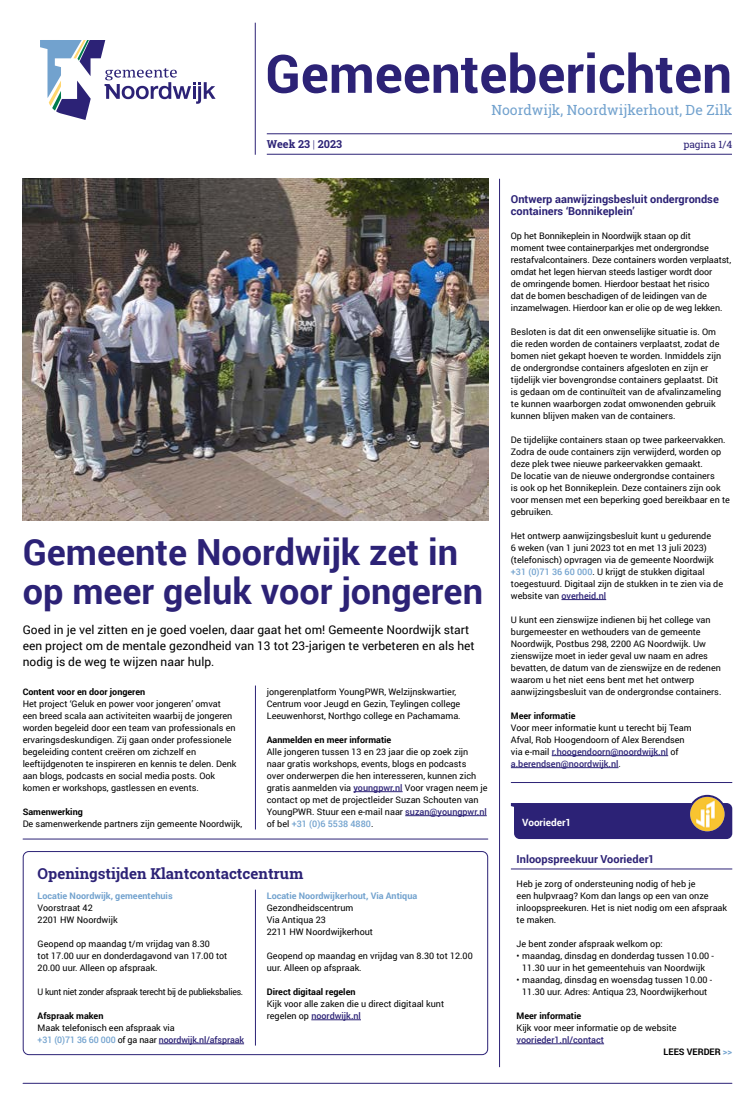
<style>
.page{position:relative;width:755px;height:1106px;background:#fff}
.page>*{position:absolute;margin:0;border:0;box-sizing:border-box;transform-origin:0 0}
.t1{font:700 53px "Roboto";color:#2c2276}
.t2{font:700 36px/39px "Roboto";color:#2c2276}
.t3{font:700 15px "Roboto Slab";color:#2c2276}
.t4{font:14px "Roboto Slab";color:#72a2ce}
.t5{font:12px/16px "Roboto";color:#000}
.t6{font:700 11px/12px "Roboto";color:#2c2276}
.t7{font:700 10.9px "Roboto Slab";color:#2c2276}
.t8{font:700 10px "Roboto";color:#fff}
.t9{font:10px "Roboto Slab";color:#2c2276}
.t10{font:9px/12px "Roboto";color:#000}
.t11{font:700 9px "Roboto";color:#000}
.t12{font:700 9px "Roboto";color:#72a2ce}
.t13{font:9px "Roboto";letter-spacing:-.025em;color:#000;scale:.95 1}
.t14{font:500 9px "Roboto";color:#2c2276}
.s1{font-weight:300}
.s2{font-weight:500;color:#2c2276}
.s3{font-weight:500;color:#72a2ce}
.s4{color:#72a2ce}
</style>
<div class="page">
<hr style="left:499px;top:179px;width:1px;height:888px;background:#2c2276">
<hr style="left:23px;top:1083px;width:708px;height:1px;background:#2c2276">
<img style="left:23px;top:179px;width:465px;height:342px">
<hr style="left:353px;top:791px;width:49px;height:1px;background:#2c2276">
<hr style="left:405px;top:815px;width:81px;height:1px;background:#2c2276">
<hr style="left:255px;top:685px;width:1px;height:144px;background:#2c2276">
<svg style="left:40px;top:40px;width:175px;height:80px"></svg>
<hr style="left:255px;top:23px;width:1px;height:132px;background:#2c2276">
<hr style="left:266px;top:154px;width:465px;height:1px;background:#2c2276">
<hr style="left:266px;top:133px;width:465px;height:1px;background:#2c2276">
<div style="left:23px;top:851px;width:465px;height:204px;border:1px solid #2c2276;border-radius:6px"></div>
<hr style="left:159px;top:1043px;width:85px;height:1px;background:#2c2276">
<hr style="left:311px;top:1019px;width:50px;height:1px;background:#2c2276">
<hr style="left:255px;top:889px;width:1px;height:156px;background:#2c2276">
<div style="left:513px;top:803px;width:218px;height:36px;background:#2c2276;border-radius:6px"></div>
<svg style="left:510px;top:803px;width:6px;height:34px"></svg>
<svg style="left:688px;top:796px;width:37px;height:36px"></svg>
<img style="left:689px;top:797px;width:35px;height:34px;border-radius:17px">
<div style="left:687px;top:795px;width:39px;height:38px;border:2px solid #2c2276;border-radius:50%"></div>
<hr style="left:510px;top:868px;width:221px;height:1px;background:#2c2276">
<hr style="left:516px;top:1043px;width:87px;height:1px;background:#2c2276">
<hr style="left:23px;top:838px;width:464px;height:1px;background:#2c2276">
<hr style="left:561px;top:599px;width:44px;height:1px;background:#2c2276">
<hr style="left:551px;top:755px;width:116px;height:1px;background:#2c2276">
<hr style="left:510px;top:767px;width:108px;height:1px;background:#2c2276">
<hr style="left:511px;top:782px;width:220px;height:1px;background:#2c2276">
<h1 class="t1" style="left:265px;top:51px;width:468px">Gemeenteberichten</h1>
<h3 class="t4" style="left:491px;top:104px;width:242px">Noordwijk, Noordwijkerhout, De Zilk</h3>
<p class="t7" style="left:266px;top:140px;width:77px">Week 23 <span class="s1">|</span> 2023</p>
<p class="t9" style="left:682px;top:140px;width:50px">pagina 1/4</p>
<h2 class="t2" style="left:23px;top:535px;width:461px">Gemeente Noordwijk zet in op meer geluk voor jongeren</h2>
<h3 class="t5" style="left:23px;top:622px;width:453px">Goed in je vel zitten en je goed voelen, daar gaat het om! Gemeente Noordwijk start een project om de mentale gezondheid van 13 tot 23-jarigen te verbeteren en als het nodig is de weg te wijzen naar hulp.</h3>
<p class="t11" style="left:23px;top:688px;width:124px">Content voor en door jongeren</p>
<p class="t10" style="left:23px;top:698px;width:215px">Het project ‘Geluk en power voor jongeren’ omvat een breed scala aan activiteiten waarbij de jongeren worden begeleid door een team van professionals en ervaringsdeskundigen. Zij gaan onder professionele begeleiding content creëren om zichzelf en leeftijdgenoten te inspireren en kennis te delen. Denk aan blogs, podcasts en social media posts. Ook komen er workshops, gastlessen en events.</p>
<p class="t11" style="left:23px;top:808px;width:62px">Samenwerking</p>
<p class="t10" style="left:23px;top:818px;width:221px">De samenwerkende partners zijn gemeente Noordwijk,</p>
<p class="t10" style="left:266px;top:686px;width:195px">jongerenplatform YoungPWR, Welzijnskwartier,<br>Centrum voor Jeugd en Gezin, Teylingen college<br>Leeuwenhorst, Northgo college en Pachamama.</p>
<p class="t11" style="left:266px;top:736px;width:126px">Aanmelden en meer informatie</p>
<p class="t10" style="left:266px;top:746px;width:222px">Alle jongeren tussen 13 en 23 jaar die op zoek zijn naar gratis workshops, events, blogs en podcasts<br>over onderwerpen die hen interesseren, kunnen zich gratis aanmelden via <span class="s2">youngpwr.nl</span> Voor vragen neem je contact op met de projectleider Suzan Schouten van YoungPWR. Stuur een e-mail naar <span class="s2">suzan@youngpwr.nl </span>of bel <span class="s3">+31 (0)6 5538 4880</span>.</p>
<h3 class="t3" style="left:38px;top:867px;width:267px">Openingstijden Klantcontactcentrum</h3>
<p class="t12" style="left:38px;top:892px;width:136px">Locatie Noordwijk, gemeentehuis</p>
<p class="t10" style="left:38px;top:902px;width:81px">Voorstraat 42<br>2201 HW Noordwijk</p>
<p class="t10" style="left:38px;top:938px;width:191px">Geopend op maandag t/m vrijdag van 8.30<br>tot 17.00 uur en donderdagavond van 17.00 tot<br>20.00 uur. Alleen op afspraak.</p>
<p class="t13" style="left:38px;top:987px;width:218px">U kunt niet zonder afspraak terecht bij de publieksbalies.</p>
<p class="t11" style="left:38px;top:1012px;width:67px">Afspraak maken</p>
<p class="t10" style="left:38px;top:1022px;width:208px">Maak telefonisch een afspraak via<br><span class="s3">+31 (0)71 36 60 000</span> of ga naar <span class="s2">noordwijk.nl/afspraak</span></p>
<p class="t12" style="left:266px;top:892px;width:152px">Locatie Noordwijkerhout, Via Antiqua</p>
<p class="t10" style="left:266px;top:902px;width:108px">Gezondheidscentrum<br>Via Antiqua 23<br>2211 HW Noordwijkerhout</p>
<p class="t10" style="left:266px;top:950px;width:207px">Geopend op maandag en vrijdag van 8.30 tot 12.00 uur. Alleen op afspraak.</p>
<p class="t11" style="left:266px;top:988px;width:90px">Direct digitaal regelen</p>
<p class="t10" style="left:266px;top:998px;width:179px">Kijk voor alle zaken die u direct digitaal kunt regelen op <span class="s2">noordwijk.nl</span></p>
<p class="t6" style="left:510px;top:194px;width:209px">Ontwerp aanwijzingsbesluit ondergrondse containers ‘Bonnikeplein’</p>
<p class="t10" style="left:510px;top:230px;width:221px">Op het Bonnikeplein in Noordwijk staan op dit<br>moment twee containerparkjes met ondergrondse restafvalcontainers. Deze containers worden verplaatst, omdat het legen hiervan steeds lastiger wordt door<br>de omringende bomen. Hierdoor bestaat het risico<br>dat de bomen beschadigen of de leidingen van de inzamelwagen. Hierdoor kan er olie op de weg lekken.</p>
<p class="t10" style="left:510px;top:326px;width:212px">Besloten is dat dit een onwenselijke situatie is. Om die reden worden de containers verplaatst, zodat de bomen niet gekapt hoeven te worden. Inmiddels zijn de ondergrondse containers afgesloten en zijn er tijdelijk vier bovengrondse containers geplaatst. Dit is gedaan om de continuïteit van de afvalinzameling te kunnen waarborgen zodat omwonenden gebruik kunnen blijven maken van de containers.</p>
<p class="t10" style="left:510px;top:434px;width:220px">De tijdelijke containers staan op twee parkeervakken.<br>Zodra de oude containers zijn verwijderd, worden op deze plek twee nieuwe parkeervakken gemaakt.<br>De locatie van de nieuwe ondergrondse containers<br>is ook op het Bonnikeplein. Deze containers zijn ook voor mensen met een beperking goed bereikbaar en te gebruiken.</p>
<p class="t10" style="left:510px;top:530px;width:214px">Het ontwerp aanwijzingsbesluit kunt u gedurende<br>6 weken (van 1 juni 2023 tot en met 13 juli 2023) (telefonisch) opvragen via de gemeente Noordwijk <span class="s3">+31 (0)71 36 60 000</span>. U krijgt de stukken digitaal toegestuurd. Digitaal zijn de stukken in te zien via de website van <span class="s2">overheid.nl</span></p>
<p class="t10" style="left:510px;top:614px;width:212px">U kunt een zienswijze indienen bij het college van burgemeester en wethouders van de gemeente Noordwijk, Postbus 298, 2200 AG Noordwijk. Uw zienswijze moet in ieder geval uw naam en adres bevatten, de datum van de zienswijze en de redenen waarom u het niet eens bent met het ontwerp aanwijzingsbesluit van de ondergrondse containers.</p>
<p class="t11" style="left:510px;top:712px;width:66px">Meer informatie</p>
<p class="t10" style="left:510px;top:722px;width:182px">Voor meer informatie kunt u terecht bij Team Afval, Rob Hoogendoorn of Alex Berendsen via e-mail <span class="s2">r.hoogendoorn@noordwijk.nl</span> of <span class="s2">a.berendsen@noordwijk.nl</span>.</p>
<p class="t8" style="left:522px;top:818px;width:51px">Voorieder1</p>
<p class="t6" style="left:516px;top:854px;width:139px">Inloopspreekuur Voorieder1</p>
<p class="t10" style="left:516px;top:878px;width:212px">Heb je zorg of ondersteuning nodig of heb je<br>een hulpvraag? Kom dan langs op een van onze inloopspreekuren. Het is niet nodig om een afspraak te maken.</p>
<p class="t10" style="left:516px;top:938px;width:148px">Je bent zonder afspraak welkom op:</p>
<p class="t10" style="left:516px;top:950px;width:199px;text-align:center">• maandag, dinsdag en donderdag tussen 10.00 -<br>11.30 uur in het gemeentehuis van Noordwijk</p>
<p class="t10" style="left:516px;top:974px;width:197px;text-align:center">• maandag, dinsdag en woensdag tussen 10.00 -<br>11.30 uur. Adres: Antiqua 23, Noordwijkerhout</p>
<p class="t11" style="left:516px;top:1012px;width:66px">Meer informatie</p>
<p class="t10" style="left:516px;top:1022px;width:161px">Kijk voor meer informatie op de website</p>
<p class="t14" style="left:516px;top:1036px;width:89px">voorieder1.nl/contact</p>
<p class="t11" style="left:663px;top:1048px;width:70px">LEES VERDER <span class="s4">&gt;&gt;</span></p>
</div>
